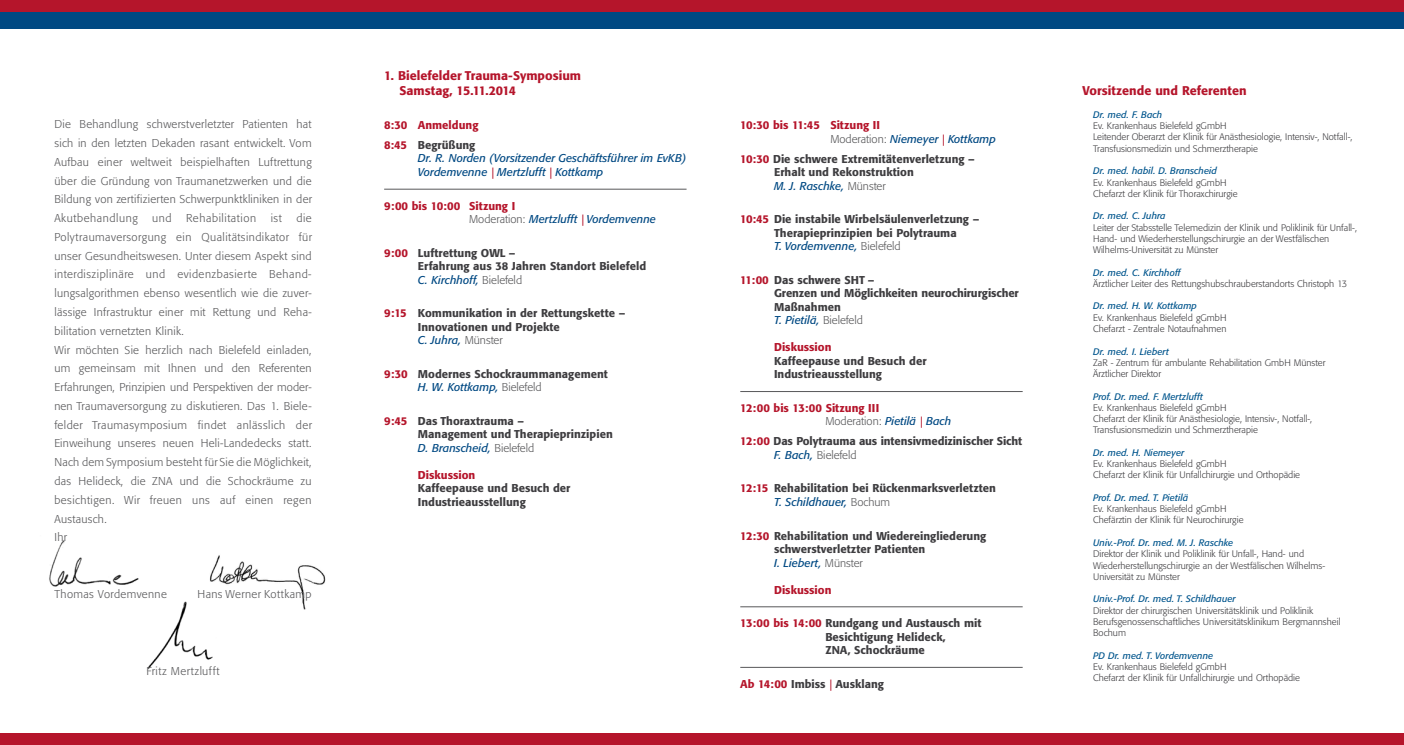
<style>
.page{position:relative;width:1404px;height:745px;background:#fff}
.page>*{position:absolute;margin:0;border:0;box-sizing:border-box;transform-origin:0 0}
.t1{font:500 12.5px/15px "Formata BQ";color:#b5152b}
.t2{font:500 11.25px/13.5px "Formata BQ";color:#3e3d40}
.t3{font:300 11.25px/18.8px "Formata BQ";letter-spacing:.025em;color:#58585a;text-align:justify}
.t4{font:500 11.25px/13.5px "Formata BQ";color:#b5152b}
.t5{font:italic 11.25px/13.5px "Formata BQ";color:#004983}
.t6{font:300 11.25px "Formata BQ";letter-spacing:.05em;color:#58585a}
.t7{font:300 9.38px/11.2px "Formata BQ";color:#3e3d40}
.t8{font:italic 9.38px "Formata BQ";color:#00558d}
.s1{color:#3e3d40}
.s2{color:#b5152b}
.s3{font-weight:500;font-style:normal;color:#b5152b}
.s4{font-weight:300;font-style:normal;color:#58585a}
.s5{font-weight:400;font-style:italic;color:#004983}
.s6{font-weight:300;color:#58585a}
.s7{font-weight:400;font-style:italic}
.s8{font-weight:400;font-style:italic;color:#b5152b}
</style>
<div class="page">
<div style="left:0;top:11px;width:1403px;height:18px;background:#004983"></div>
<div style="left:0;top:0;width:1403px;height:11px;background:#b5152b"></div>
<div style="left:0;top:733px;width:1403px;height:11px;background:#b5152b"></div>
<hr style="left:384px;top:189px;width:302px;height:1px;background:#58585a">
<hr style="left:740px;top:391px;width:282px;height:1px;background:#58585a">
<hr style="left:740px;top:606px;width:282px;height:1px;background:#58585a">
<hr style="left:740px;top:666px;width:282px;height:1px;background:#58585a">
<img style="left:147px;top:601px;width:66px;height:70px">
<img style="left:203px;top:555px;width:123px;height:61px">
<img style="left:49px;top:540px;width:90px;height:47px">
<p class="t3" style="left:54px;top:115px;width:259px">Die Behandlung schwerstverletzter Patienten hat sich in den letzten Dekaden rasant entwickelt. Vom Aufbau einer weltweit beispielhaften Luftrettung über die Gründung von Traumanetzwerken und die Bildung von zertifizierten Schwerpunktkliniken in der Akutbehandlung</p>
<p class="t3" style="left:152px;top:209px;width:21px">und</p>
<p class="t6" style="left:186px;top:211px;width:72px">Rehabilitation</p>
<p class="t3" style="left:271px;top:209px;width:13px">ist</p>
<p class="t3" style="left:54px;top:209px;width:259px;text-align:left;text-indent:242px">die Polytraumaversorgung ein Qualitätsindikator für unser Gesundheitswesen. Unter diesem Aspekt sind interdisziplinäre und evidenzbasierte Behand&shy;lungsalgorithmen ebenso wesentlich wie die zuver&shy;lässige Infrastruktur einer mit Rettung und Reha&shy;bilitation vernetzten Klinik.<br>Wir möchten Sie herzlich nach Bielefeld einladen, um gemeinsam mit Ihnen und den Referenten Erfahrungen, Prinzipien und Perspektiven der moder&shy;nen Traumaversorgung zu diskutieren. Das 1. Biele&shy;felder Traumasymposium findet anlässlich der Einweihung unseres neuen Heli-Landedecks statt.<br>Nach dem Symposium besteht für Sie die Möglichkeit, das Helideck, die ZNA und die Schockräume zu besichtigen. Wir freuen uns auf einen regen Austausch.<br>Ihr</p>
<p class="t3" style="left:54px;top:584px;width:114px">Thomas Vordemvenne</p>
<p class="t3" style="left:198px;top:584px;width:115px">Hans Werner Kottkamp</p>
<p class="t3" style="left:146px;top:661px;width:75px">Fritz Mertzlufft</p>
<h1 class="t1" style="left:399px;top:68px;width:183px;text-indent:-15px">1. Bielefelder Trauma-Symposium<br>Samstag, 15.11.2014</h1>
<p class="t4" style="left:384px;top:115px;width:96px;line-height:20px">8:30 Anmeldung<br>8:45 <span class="s1">Begrüßung</span></p>
<p class="t5" style="left:418px;top:152px;width:270px">Dr. R. Norden (Vorsitzender Geschäftsführer im EvKB)<br>Vordemvenne <span class="s2">|</span> Mertzlufft <span class="s2">|</span> Kottkamp</p>
<p class="t5" style="left:469px;top:199px;width:188px;text-indent:-85px"><span class="s3">9:00 bis 10:00 Sitzung I<br></span><span class="s4">Moderation:</span> Mertzlufft <span class="s2">|</span> Vordemvenne</p>
<p class="t2" style="left:418px;top:245px;width:230px;text-indent:-34px"><span class="s2">9:00</span> Luftrettung OWL –<br>Erfahrung aus 38 Jahren Standort Bielefeld<br><span class="s5">C. Kirchhoff,</span> <span class="s6">Bielefeld</span></p>
<p class="t2" style="left:418px;top:306px;width:209px;text-indent:-34px"><span class="s2">9:15</span> Kommunikation in der Rettungskette –<br>Innovationen und Projekte<br><span class="s5">C. Juhra,</span> <span class="s6">Münster</span></p>
<p class="t2" style="left:418px;top:367px;width:191px;text-indent:-34px"><span class="s2">9:30</span> Modernes Schockraummanagement<br><span class="s5">H. W. Kottkamp,</span> <span class="s6">Bielefeld</span></p>
<p class="t2" style="left:418px;top:414px;width:196px;text-indent:-34px"><span class="s2">9:45</span> Das Thoraxtrauma –<br>Management und Therapieprinzipien<br><span class="s5">D. Branscheid,</span> <span class="s6">Bielefeld</span></p>
<p class="t4" style="left:418px;top:468px;width:59px">Diskussion</p>
<p class="t2" style="left:418px;top:481px;width:154px">Kaffeepause und Besuch der<br>Industrieausstellung</p>
<p class="t4" style="left:830px;top:118px;width:167px;text-indent:-90px">10:30 bis 11:45 Sitzung II<br><span class="s6">Moderation:</span> <span class="s5">Niemeyer</span> <span class="s7">|</span> <span class="s5">Kottkamp</span></p>
<p class="t2" style="left:774px;top:152px;width:202px;text-indent:-34px"><span class="s2">10:30</span> Die schwere Extremitätenverletzung –<br>Erhalt und Rekonstruktion<br><span class="s5">M. J. Raschke,</span> <span class="s6">Münster</span></p>
<p class="t2" style="left:774px;top:212px;width:207px;text-indent:-34px"><span class="s2">10:45</span> Die instabile Wirbelsäulenverletzung –<br>Therapieprinzipien bei Polytrauma<br><span class="s5">T. Vordemvenne,</span> <span class="s6">Bielefeld</span></p>
<p class="t2" style="left:774px;top:273px;width:246px;text-indent:-34px"><span class="s2">11:00</span> Das schwere SHT –<br>Grenzen und Möglichkeiten neurochirurgischer<br>Maßnahmen<br><span class="s5">T. Pietilä,</span> <span class="s6">Bielefeld</span></p>
<p class="t4" style="left:774px;top:340px;width:59px">Diskussion</p>
<p class="t2" style="left:774px;top:354px;width:154px">Kaffeepause und Besuch der<br>Industrieausstellung</p>
<p class="t4" style="left:825px;top:401px;width:127px;text-indent:-85px">12:00 bis 13:00 Sitzung III<br><span class="s6">Moderation:</span> <span class="s5">Pietilä</span> <span class="s7">|</span> <span class="s5">Bach</span></p>
<p class="t2" style="left:774px;top:434px;width:250px;text-indent:-34px"><span class="s2">12:00</span> Das Polytrauma aus intensivmedizinischer Sicht<br><span class="s5">F. Bach,</span> <span class="s6">Bielefeld</span></p>
<p class="t2" style="left:774px;top:481px;width:223px;text-indent:-34px"><span class="s2">12:15</span> Rehabilitation bei Rückenmarksverletzten<br><span class="s5">T. Schildhauer,</span> <span class="s6">Bochum</span></p>
<p class="t2" style="left:774px;top:528px;width:214px;text-indent:-34px"><span class="s2">12:30</span> Rehabilitation und Wiedereingliederung schwerstverletzter Patienten<br><span class="s5">I. Liebert,</span> <span class="s6">Münster</span></p>
<p class="t4" style="left:774px;top:582px;width:59px">Diskussion</p>
<p class="t2" style="left:825px;top:616px;width:157px;text-indent:-85px"><span class="s2">13:00 bis 14:00</span> Rundgang und Austausch mit<br>Besichtigung Helideck,<br>ZNA, Schockräume</p>
<p class="t2" style="left:740px;top:676px;width:145px"><span class="s2">Ab 14:00</span> Imbiss <span class="s8">|</span> Ausklang</p>
<h1 class="t1" style="left:1082px;top:83px;width:165px">Vorsitzende und Referenten</h1>
<p class="t8" style="left:1093px;top:109px;width:71px">Dr. med. F. Bach</p>
<p class="t7" style="left:1093px;top:120px;width:260px">Ev. Krankenhaus Bielefeld gGmbH<br>Leitender Oberarzt der Klinik für Anästhesiologie, Intensiv-, Notfall-,<br>Transfusionsmedizin und Schmerztherapie</p>
<p class="t8" style="left:1093px;top:165px;width:125px">Dr. med. habil. D. Branscheid</p>
<p class="t7" style="left:1093px;top:176px;width:146px">Ev. Krankenhaus Bielefeld gGmbH<br>Chefarzt der Klinik für Thoraxchirurgie</p>
<p class="t8" style="left:1093px;top:210px;width:74px">Dr. med. C. Juhra</p>
<p class="t7" style="left:1093px;top:221px;width:265px">Leiter der Stabsstelle Telemedizin der Klinik und Poliklinik für Unfall-,<br>Hand- und Wiederherstellungschirurgie an der Westfälischen<br>Wilhelms-Universität zu Münster</p>
<p class="t8" style="left:1093px;top:266px;width:89px">Dr. med. C. Kirchhoff</p>
<p class="t7" style="left:1093px;top:278px;width:255px">Ärztlicher Leiter des Rettungshubschrauberstandorts Christoph 13</p>
<p class="t8" style="left:1093px;top:300px;width:105px">Dr. med. H. W. Kottkamp</p>
<p class="t7" style="left:1093px;top:311px;width:135px">Ev. Krankenhaus Bielefeld gGmbH<br>Chefarzt - Zentrale Notaufnahmen</p>
<p class="t8" style="left:1093px;top:345px;width:77px">Dr. med. I. Liebert</p>
<p class="t7" style="left:1093px;top:356px;width:234px">ZaR - Zentrum für ambulante Rehabilitation GmbH Münster<br>Ärztlicher Direktor</p>
<p class="t8" style="left:1093px;top:390px;width:111px">Prof. Dr. med. F. Mertzlufft</p>
<p class="t7" style="left:1093px;top:401px;width:220px">Ev. Krankenhaus Bielefeld gGmbH<br>Chefarzt der Klinik für Anästhesiologie, Intensiv-, Notfall-,<br>Transfusionsmedizin und Schmerztherapie</p>
<p class="t8" style="left:1093px;top:446px;width:93px">Dr. med. H. Niemeyer</p>
<p class="t7" style="left:1093px;top:458px;width:208px">Ev. Krankenhaus Bielefeld gGmbH<br>Chefarzt der Klinik für Unfallchirurgie und Orthopädie</p>
<p class="t8" style="left:1093px;top:491px;width:96px">Prof. Dr. med. T. Pietilä</p>
<p class="t7" style="left:1093px;top:503px;width:152px">Ev. Krankenhaus Bielefeld gGmbH<br>Chefärztin der Klinik für Neurochirurgie</p>
<p class="t8" style="left:1093px;top:536px;width:142px">Univ.-Prof. Dr. med. M. J. Raschke</p>
<p class="t7" style="left:1093px;top:548px;width:233px">Direktor der Klinik und Poliklinik für Unfall-, Hand- und<br>Wiederherstellungschirurgie an der Westfälischen Wilhelms-<br>Universität zu Münster</p>
<p class="t8" style="left:1093px;top:593px;width:144px">Univ.-Prof. Dr. med. T. Schildhauer</p>
<p class="t7" style="left:1093px;top:604px;width:249px">Direktor der chirurgischen Universitätsklinik und Poliklinik<br>Berufsgenossenschaftliches Universitätsklinikum Bergmannsheil<br>Bochum</p>
<p class="t8" style="left:1093px;top:649px;width:121px">PD Dr. med. T. Vordemvenne</p>
<p class="t7" style="left:1093px;top:660px;width:208px">Ev. Krankenhaus Bielefeld gGmbH<br>Chefarzt der Klinik für Unfallchirurgie und Orthopädie</p>
</div>
